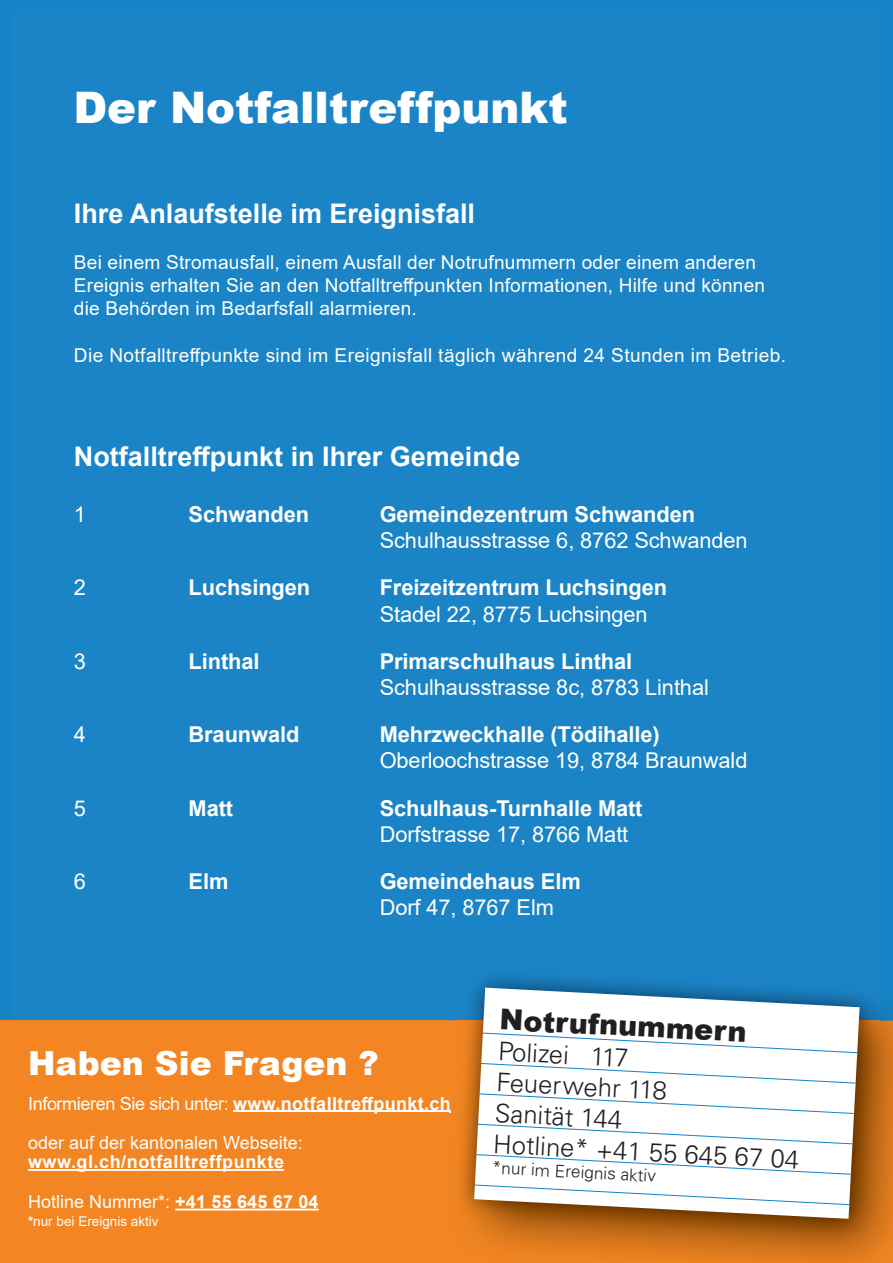
<style>
.page{position:relative;width:893px;height:1263px;background:#fff}
.page>*{position:absolute;margin:0;border:0;box-sizing:border-box;transform-origin:0 0}
.t1{font:900 43.5px "Arial";color:#fff}
.t2{font:900 33px "Arial";color:#fff}
.t3{font:900 28.65px "Arial";color:#231f20}
.t4{font:700 27px "Arial";color:#fff}
.t5{font:300 25.8px/30.9px "Univers";color:#231f20}
.t6{font:700 21.9px "Arial";letter-spacing:-.005em;color:#fff}
.t7{font:21.9px "Arial";letter-spacing:-.005em;color:#fff}
.t8{font:19.05px/23px "Arial";letter-spacing:.01em;color:#fff}
.t9{font:18px/39px "Arial";color:#fff}
.t10{font:700 18px/39.6px "Arial";letter-spacing:.03em;color:#fff}
.t11{font:300 17.1px "Univers";color:#231f20}
.t12{font:13.5px "Arial";color:#fff}
.s1{font-weight:700}
.s2{font-weight:400}
</style>
<div class="page">
<div style="left:0;top:0;width:893px;height:1020px;background:#1b84c6"></div>
<div style="left:0;top:1020px;width:893px;height:243px;background:#f38522"></div>
<hr style="left:233px;top:1110px;width:218px;height:2px;background:#fff">
<hr style="left:28px;top:1169px;width:256px;height:2px;background:#fff">
<hr style="left:175px;top:1208px;width:144px;height:2px;background:#fff">
<img style="left:450px;top:965px;width:443px;height:298px">
<svg style="left:450px;top:1096px;width:1px;height:17px"></svg>
<img style="left:456px;top:970px;width:421px;height:266px">
<svg style="left:474px;top:988px;width:386px;height:231px;fill:#fff"></svg>
<svg style="left:482px;top:1032px;width:376px;height:21px;background:#f3f8fb"></svg>
<svg style="left:480px;top:1063px;width:376px;height:21px;background:#f3f8fb"></svg>
<svg style="left:479px;top:1093px;width:375px;height:21px;background:#f3f8fc"></svg>
<svg style="left:477px;top:1123px;width:376px;height:21px;background:#f3f8fb"></svg>
<svg style="left:475px;top:1154px;width:376px;height:21px;background:#f3f8fb"></svg>
<svg style="left:474px;top:1184px;width:376px;height:21px;background:#eff1f1"></svg>
<h1 class="t1" style="left:73px;top:76px;width:496px">Der Notfalltreffpunkt</h1>
<h3 class="t4" style="left:74px;top:194px;width:403px">Ihre Anlaufstelle im Ereignisfall</h3>
<p class="t8" style="left:74px;top:251px;width:693px">Bei einem Stromausfall, einem Ausfall der Notrufnummern oder einem anderen<br>Ereignis erhalten Sie an den Notfalltreffpunkten Informationen, Hilfe und können die Behörden im Bedarfsfall alarmieren.</p>
<p class="t8" style="left:74px;top:343px;width:714px">Die Notfalltreffpunkte sind im Ereignisfall täglich während 24 Stunden im Betrieb.</p>
<h3 class="t4" style="left:74px;top:438px;width:448px">Notfalltreffpunkt in Ihrer Gemeinde</h3>
<p class="t7" style="left:74px;top:499px;width:14px">1</p>
<p class="t6" style="left:189px;top:499px;width:122px">Schwanden</p>
<p class="t6" style="left:380px;top:499px;width:317px">Gemeindezentrum Schwanden</p>
<p class="t7" style="left:380px;top:525px;width:369px">Schulhausstrasse 6, 8762 Schwanden</p>
<p class="t7" style="left:74px;top:572px;width:14px">2</p>
<p class="t6" style="left:189px;top:572px;width:123px">Luchsingen</p>
<p class="t6" style="left:380px;top:572px;width:289px">Freizeitzentrum Luchsingen</p>
<p class="t7" style="left:380px;top:599px;width:270px">Stadel 22, 8775 Luchsingen</p>
<p class="t7" style="left:74px;top:646px;width:14px">3</p>
<p class="t6" style="left:189px;top:646px;width:72px">Linthal</p>
<p class="t6" style="left:380px;top:646px;width:254px">Primarschulhaus Linthal</p>
<p class="t7" style="left:380px;top:672px;width:331px">Schulhausstrasse 8c, 8783 Linthal</p>
<p class="t7" style="left:74px;top:719px;width:14px">4</p>
<p class="t6" style="left:189px;top:719px;width:112px">Braunwald</p>
<p class="t6" style="left:380px;top:719px;width:282px">Mehrzweckhalle (Tödihalle)</p>
<p class="t7" style="left:380px;top:746px;width:369px">Oberloochstrasse 19, 8784 Braunwald</p>
<p class="t7" style="left:74px;top:793px;width:14px">5</p>
<p class="t6" style="left:189px;top:792px;width:46px">Matt</p>
<p class="t6" style="left:380px;top:792px;width:264px">Schulhaus-Turnhalle Matt</p>
<p class="t7" style="left:380px;top:819px;width:250px">Dorfstrasse 17, 8766 Matt</p>
<p class="t7" style="left:74px;top:866px;width:14px">6</p>
<p class="t6" style="left:189px;top:866px;width:41px">Elm</p>
<p class="t6" style="left:380px;top:866px;width:203px">Gemeindehaus Elm</p>
<p class="t7" style="left:380px;top:892px;width:176px">Dorf 47, 8767 Elm</p>
<h2 class="t2" style="left:28px;top:1039px;width:352px">Haben Sie Fragen ?</h2>
<p class="t9" style="left:28px;top:1083px;width:424px">Informieren Sie sich unter: <span class="s1">www.notfalltreffpunkt.ch </span>oder auf der kantonalen Webseite:</p>
<p class="t10" style="left:28px;top:1142px;width:292px">www.gl.ch/notfalltreffpunkte<br><span class="s2">Hotline Nummer*:</span> +41 55 645 67 04</p>
<p class="t12" style="left:28px;top:1211px;width:132px"><span class="s1">*</span>nur bei Ereignis aktiv</p>
<h3 class="t3" style="left:501px;top:998px;width:249px;rotate:3deg">Notrufnummern</h3>
<h3 class="t5" style="left:499px;top:1035px;width:308px;rotate:3deg">Polizei 117<br>Feuerwehr 118<br>Sanität 144<br>Hotline* +41 55 645 67 04</h3>
<p class="t11" style="left:493px;top:1157px;width:166px;rotate:3deg">*nur im Ereignis aktiv</p>
</div>
